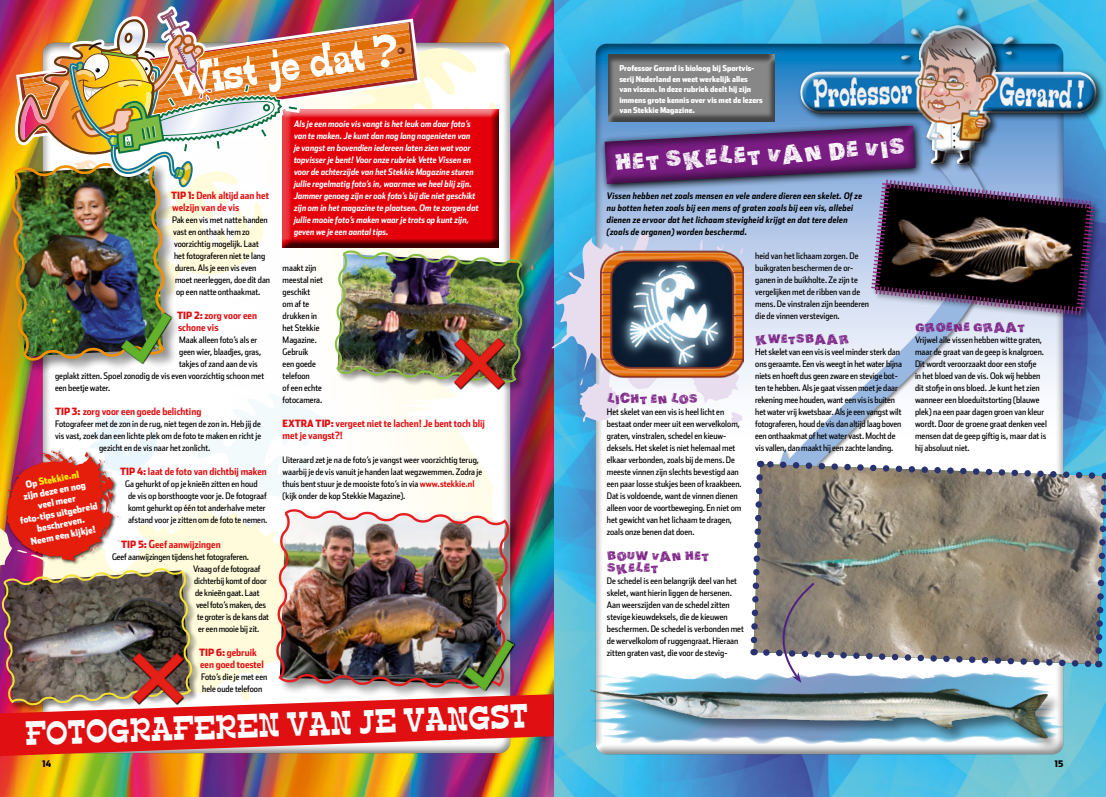
<style>
.page{position:relative;width:1106px;height:797px;background:#fff}
.page>*{position:absolute;margin:0;border:0;box-sizing:border-box;transform-origin:0 0}
.t1{font:29px "Edmunds";color:#fff;scale:1.14 1}
.t2{font:24px "Actionofthe Time UC";color:#fff}
.t3{font:13px/12px "Actionofthe Time UC";letter-spacing:-.01em;color:#791d82}
.t4{font:700 10px/12px "Stainless Cond";color:#e00f12}
.t5{font:900 9.5px/11.4px "Stainless Cond";color:#fff;text-align:center}
.t6{font:900 9.5px "Stainless Cond";color:#000}
.t7{font:9px/12px "Stainless Cond";color:#000}
.t8{font:italic 700 9px/12px "Stainless Cond";color:#fff}
.t9{font:italic 700 9px/12px "Stainless Cond";letter-spacing:.02em;color:#000}
.t10{font:900 8px/10.5px "Stainless Cond";color:#fff}
.s1{font-weight:900}
.s2{font-size:11px}
.s3{color:#ffed00}
.s4{font-weight:700;color:#e00f12}
</style>
<div class="page">
<img style="left:0;top:0;width:1106px;height:797px">
<div style="left:595px;top:41px;width:468px;height:713px;background:#000;opacity:.5"></div>
<svg style="left:754px;top:317px;width:306px;height:130px"></svg>
<div style="left:606px;top:52px;width:169px;height:71px;background:#000;opacity:.5"></div>
<svg style="left:599px;top:120px;width:194px;height:74px"></svg>
<svg style="left:551px;top:229px;width:204px;height:195px"></svg>
<div style="left:793px;top:1px;width:306px;height:167px;background:#fff;opacity:.75"></div>
<div style="left:797px;top:4px;width:306px;height:168px;background:#000;opacity:.75"></div>
<div style="left:871px;top:179px;width:230px;height:143px;background:#000;opacity:.45"></div>
<img style="left:604px;top:124px;width:492px;height:193px">
<img style="left:600px;top:242px;width:144px;height:145px">
<img style="left:553px;top:662px;width:553px;height:92px">
<div style="left:590px;top:687px;width:471px;height:65px;background:#000;opacity:.45"></div>
<img style="left:578px;top:667px;width:479px;height:83px">
<div style="left:334px;top:250px;width:199px;height:141px;background:#000;opacity:.45"></div>
<img style="left:8px;top:9px;width:525px;height:376px">
<img style="left:449px;top:333px;width:61px;height:58px">
<img style="left:0;top:391px;width:553px;height:365px">
<svg style="left:747px;top:447px;width:359px;height:235px;background:#9a9891"></svg>
<p class="t4" style="left:171px;top:189px;width:99px"><span class="s1">TIP 1:</span> Denk altijd aan het welzijn van de vis</p>
<p class="t7" style="left:172px;top:214px;width:97px">Pak een vis met natte handen</p>
<p class="t7" style="left:173px;top:226px;width:78px">vast en onthaak hem zo</p>
<p class="t7" style="left:174px;top:238px;width:86px">voorzichtig mogelijk. Laat</p>
<p class="t7" style="left:174px;top:250px;width:93px">het fotograferen niet te lang</p>
<p class="t7" style="left:175px;top:262px;width:83px">duren. Als je een vis even</p>
<p class="t7" style="left:175px;top:274px;width:97px">moet neerleggen, doe dit dan</p>
<p class="t7" style="left:176px;top:286px;width:86px">op een natte onthaakmat.</p>
<p class="t4" style="left:177px;top:309px;width:81px"><span class="s1">TIP 2:</span> zorg voor een schone vis</p>
<p class="t7" style="left:179px;top:334px;width:80px">Maak alleen foto’s als er</p>
<p class="t7" style="left:179px;top:346px;width:84px">geen wier, blaadjes, gras,</p>
<p class="t7" style="left:179px;top:358px;width:80px">takjes of zand aan de vis</p>
<p class="t7" style="left:55px;top:370px;width:211px">geplakt zitten. Spoel zonodig de vis even voorzichtig schoon met</p>
<p class="t7" style="left:55px;top:382px;width:57px">een beetje water.</p>
<p class="t4" style="left:55px;top:405px;width:148px"><span class="s1">TIP 3:</span> zorg voor een goede belichting</p>
<p class="t7" style="left:55px;top:418px;width:207px">Fotografeer met de zon in de rug, niet tegen de zon in. Heb jij de</p>
<p class="t7" style="left:55px;top:430px;width:207px">vis vast, zoek dan een lichte plek om de foto te maken en richt je</p>
<p class="t7" style="left:99px;top:442px;width:113px">gezicht en de vis naar het zonlicht.</p>
<p class="t4" style="left:120px;top:465px;width:148px"><span class="s1">TIP 4:</span> laat de foto van dichtbij maken</p>
<p class="t7" style="left:128px;top:478px;width:141px;text-indent:-3px">Ga gehurkt of op je knieën zitten en houd de vis op borsthoogte voor je. De fotograaf komt gehurkt op één tot anderhalve meter afstand voor je zitten om de foto te nemen.</p>
<p class="t4" style="left:121px;top:537px;width:101px"><span class="s1">TIP 5:</span> <span class="s2">G</span>eef aanwijzingen</p>
<p class="t7" style="left:112px;top:550px;width:138px">Geef aanwijzingen tijdens het fotograferen.</p>
<p class="t7" style="left:193px;top:562px;width:69px">Vraag of de fotograaf</p>
<p class="t7" style="left:194px;top:574px;width:74px">dichterbij komt of door</p>
<p class="t7" style="left:195px;top:586px;width:66px">de knieën gaat. Laat</p>
<p class="t7" style="left:196px;top:598px;width:71px">veel foto’s maken, des</p>
<p class="t7" style="left:197px;top:610px;width:73px">te groter is de kans dat</p>
<p class="t7" style="left:198px;top:622px;width:63px">er een mooie bij zit.</p>
<p class="t4" style="left:199px;top:645px;width:66px"><span class="s1">TIP 6:</span> gebruik een goed toestel</p>
<p class="t7" style="left:201px;top:670px;width:68px">Foto’s die je met een hele oude telefoon</p>
<p class="t5" style="left:13px;top:481px;width:80px;rotate:-11deg">Op <span class="s3">Stekkie.nl<br></span>zijn deze en nog veel meer<br>foto-tips uitgebreid beschreven.<br>Neem een kijkje!</p>
<p class="t8" style="left:294px;top:118px;width:186px">Als je een mooie vis vangt is het leuk om daar foto’s van te maken. Je kunt dan nog lang nagenieten van je vangst en bovendien iedereen laten zien wat voor topvisser je bent! Voor onze rubriek Vette Vissen en voor de achterzijde van het Stekkie Magazine sturen jullie regelmatig foto’s in, waarmee we heel blij zijn.<br>Jammer genoeg zijn er ook foto’s bij die niet geschikt zijn om in het magazine te plaatsen. Om te zorgen dat jullie mooie foto’s maken waar je trots op kunt zijn, geven we je een aantal tips.</p>
<p class="t7" style="left:283px;top:262px;width:42px">maakt zijn meestal niet geschikt om af te drukken in het Stekkie<br>Magazine.<br>Gebruik<br>een goede telefoon<br>of een echte fotocamera.</p>
<p class="t4" style="left:283px;top:417px;width:204px"><span class="s1">EXTRA TIP:</span> vergeet niet te lachen! Je bent toch blij met je vangst?!</p>
<p class="t7" style="left:283px;top:454px;width:201px">Uiteraard zet je na de foto’s je vangst weer voorzichtig terug, waarbij je de vis vanuit je handen laat wegzwemmen. Zodra je thuis bent stuur je de mooiste foto’s in via <span class="s4">www.stekkie.nl </span>(kijk onder de kop Stekkie Magazine).</p>
<h1 class="t1" style="left:24px;top:717px;width:443px;rotate:-2deg">FOTOGRAFEREN VAN JE VANGST</h1>
<p class="t10" style="left:619px;top:63px;width:145px">Professor Gerard is bioloog bij Sportvis&shy;serij Nederland en weet werkelijk alles<br>van vissen. In deze rubriek deelt hij zijn immens grote kennis over vis met de lezers van Stekkie Magazine.</p>
<h2 class="t2" style="left:614px;top:146px;width:292px;rotate:-3deg">HET SKELET VAN DE VIS</h2>
<p class="t9" style="left:607px;top:190px;width:257px">Vissen hebben net zoals mensen en vele andere dieren een skelet. Of ze nu botten heten zoals bij een mens of graten zoals bij een vis, allebei dienen ze ervoor dat het lichaam stevigheid krijgt en dat tere delen (zoals de organen) worden beschermd.</p>
<h3 class="t3" style="left:607px;top:392px;width:93px">LICHT EN LOS</h3>
<p class="t7" style="left:607px;top:406px;width:136px">Het skelet van een vis is heel licht en bestaat onder meer uit een wervelkolom, graten, vinstralen, schedel en kieuw&shy;deksels. Het skelet is niet helemaal met elkaar verbonden, zoals bij de mens. De meeste vinnen zijn slechts bevestigd aan een paar losse stukjes been of kraakbeen.<br>Dat is voldoende, want de vinnen dienen alleen voor de voortbeweging. En niet om het gewicht van het lichaam te dragen, zoals onze benen dat doen.</p>
<h3 class="t3" style="left:607px;top:548px;width:104px">BOUW VAN HET<br>SKELET</h3>
<p class="t7" style="left:607px;top:574px;width:138px">De schedel is een belangrijk deel van het skelet, want hierin liggen de hersenen.<br>Aan weerszijden van de schedel zitten stevige kieuwdeksels, die de kieuwen beschermen. De schedel is verbonden met de wervelkolom of ruggengraat. Hieraan zitten graten vast, die voor de stevig-</p>
<p class="t7" style="left:755px;top:250px;width:115px">heid van het lichaam zorgen. De buikgraten beschermen de or&shy;ganen in de buikholte. Ze zijn te vergelijken met de ribben van de mens. De vinstralen zijn beenderen die de vinnen verstevigen.</p>
<h3 class="t3" style="left:755px;top:332px;width:96px">KWETSBAAR</h3>
<p class="t7" style="left:755px;top:346px;width:148px">Het skelet van een vis is veel minder sterk dan ons geraamte. Een vis weegt in het water bijna niets en hoeft dus geen zware en stevige bot&shy;ten te hebben. Als je gaat vissen moet je daar rekening mee houden, want een vis is buiten het water vrij kwetsbaar. Als je een vangst wilt fotograferen, houd de vis dan altijd laag boven een onthaakmat of het water vast. Mocht de vis vallen, dan maakt hij een zachte landing.</p>
<h3 class="t3" style="left:915px;top:320px;width:112px">GROENE GRAAT</h3>
<p class="t7" style="left:915px;top:334px;width:133px">Vrijwel alle vissen hebben witte graten, maar de graat van de geep is knalgroen.<br>Dit wordt veroorzaakt door een stofje<br>in het bloed van de vis. Ook wij hebben dit stofje in ons bloed. Je kunt het zien wanneer een bloeduitstorting (blauwe plek) na een paar dagen groen van kleur wordt. Door de groene graat denken veel mensen dat de geep giftig is, maar dat is hij absoluut niet.</p>
<p class="t6" style="left:43px;top:758px;width:11px">14</p>
<p class="t6" style="left:1054px;top:758px;width:10px">15</p>
</div>
